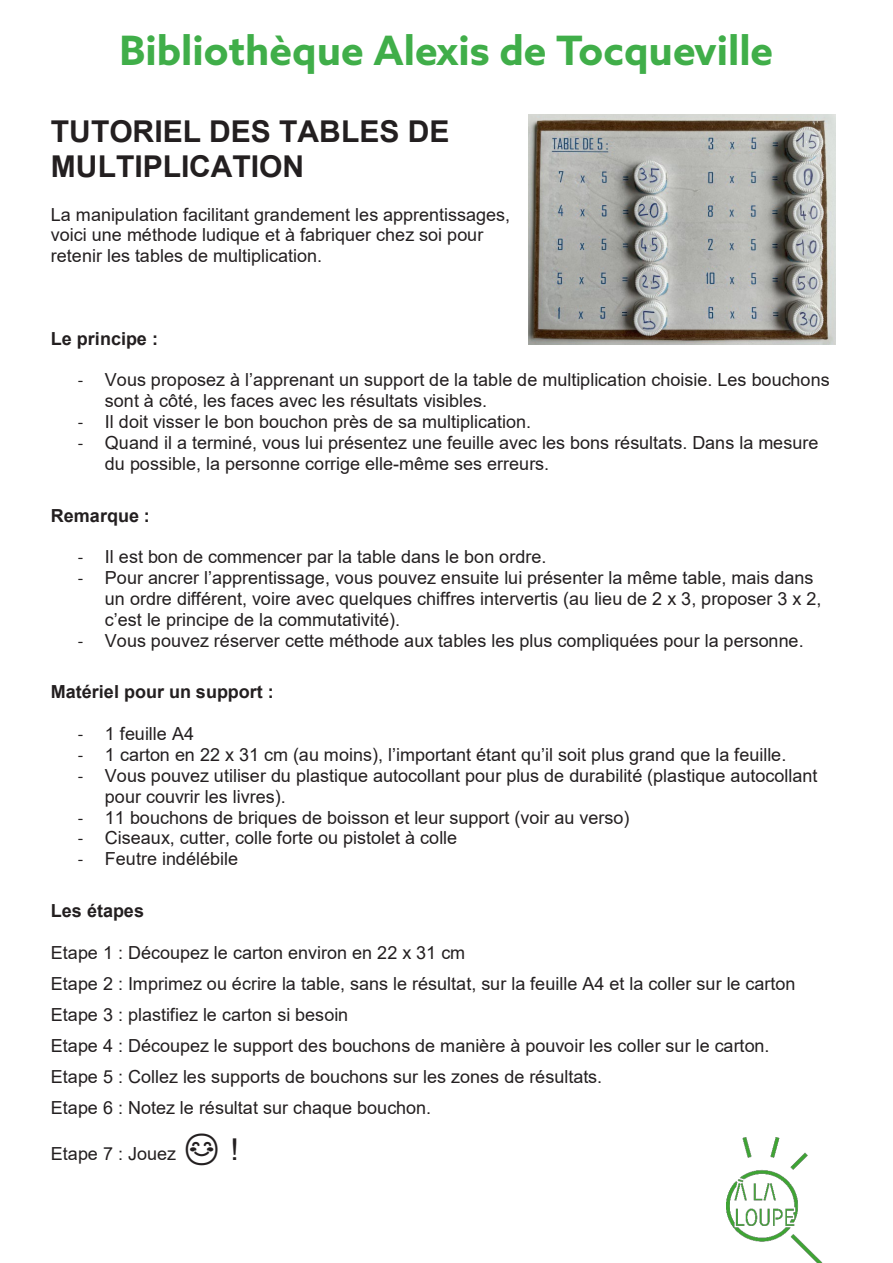
<style>
.page{position:relative;width:893px;height:1263px;background:#fff}
.page>*{position:absolute;margin:0;border:0;box-sizing:border-box;transform-origin:0 0}
.t1{font:700 40.5px "Azo Sans";color:#40ae49}
.t2{font:700 30px/34.3px "Arial";color:#231f20}
.t3{font:30px "Arial";color:#231f20}
.t4{font:18px/31px "Arial";color:#231f20}
.t5{font:700 18px "Arial";color:#231f20}
.s1{font-family:"Calibri"}
</style>
<div class="page">
<img style="left:528px;top:114px;width:308px;height:231px">
<img style="left:726px;top:1137px;width:97px;height:126px">
<h1 class="t1" style="left:120px;top:24px;width:655px">Bibliothèque Alexis de Tocqueville</h1>
<h2 class="t2" style="left:51px;top:115px;width:400px">TUTORIEL DES TABLES DE<br>MULTIPLICATION</h2>
<p class="t4" style="left:51px;top:204px;width:461px;line-height:20.7px">La manipulation facilitant grandement les apprentissages, voici une méthode ludique et à fabriquer chez soi pour retenir les tables de multiplication.</p>
<p class="t5" style="left:51px;top:326px;width:109px">Le principe :</p>
<p class="t4" style="left:105px;top:370px;width:726px;line-height:20.9px;text-indent:-27px"><span class="s1">-</span> Vous proposez à l’apprenant un support de la table de multiplication choisie. Les bouchons sont à côté, les faces avec les résultats visibles.</p>
<p class="t4" style="left:78px;top:406px;width:455px"><span class="s1">-</span> Il doit visser le bon bouchon près de sa multiplication.</p>
<p class="t4" style="left:105px;top:432px;width:715px;line-height:20.7px;text-indent:-27px"><span class="s1">-</span> Quand il a terminé, vous lui présentez une feuille avec les bons résultats. Dans la mesure du possible, la personne corrige elle-même ses erreurs.</p>
<p class="t5" style="left:51px;top:503px;width:101px">Remarque :</p>
<p class="t4" style="left:78px;top:541px;width:470px"><span class="s1">-</span> Il est bon de commencer par la table dans le bon ordre.</p>
<p class="t4" style="left:105px;top:567px;width:718px;line-height:20.9px;text-indent:-27px"><span class="s1">-</span> Pour ancrer l’apprentissage, vous pouvez ensuite lui présenter la même table, mais dans un ordre différent, voire avec quelques chiffres intervertis (au lieu de 2 x 3, proposer 3 x 2, c’est le principe de la commutativité).</p>
<p class="t4" style="left:78px;top:625px;width:727px"><span class="s1">-</span> Vous pouvez réserver cette méthode aux tables les plus compliquées pour la personne.</p>
<p class="t5" style="left:51px;top:679px;width:224px">Matériel pour un support :</p>
<p class="t4" style="left:78px;top:718px;width:118px"><span class="s1">-</span> 1 feuille A4</p>
<p class="t4" style="left:78px;top:739px;width:710px"><span class="s1">-</span> 1 carton en 22 x 31 cm (au moins), l’important étant qu’il soit plus grand que la feuille.</p>
<p class="t4" style="left:105px;top:765px;width:714px;line-height:20.9px;text-indent:-27px"><span class="s1">-</span> Vous pouvez utiliser du plastique autocollant pour plus de durabilité (plastique autocollant pour couvrir les livres).</p>
<p class="t4" style="left:78px;top:801px;width:553px"><span class="s1">-</span> 11 bouchons de briques de boisson et leur support (voir au verso)</p>
<p class="t4" style="left:78px;top:822px;width:381px"><span class="s1">-</span> Ciseaux, cutter, colle forte ou pistolet à colle</p>
<p class="t4" style="left:78px;top:843px;width:162px"><span class="s1">-</span> Feutre indélébile</p>
<p class="t5" style="left:51px;top:898px;width:95px">Les étapes</p>
<p class="t4" style="left:51px;top:936px;width:746px">Etape 1 : Découpez le carton environ en 22 x 31 cm<br>Etape 2 : Imprimez ou écrire la table, sans le résultat, sur la feuille A4 et la coller sur le carton Etape 3 : plastifiez le carton si besoin<br>Etape 4 : Découpez le support des bouchons de manière à pouvoir les coller sur le carton.<br>Etape 5 : Collez les supports de bouchons sur les zones de résultats.<br>Etape 6 : Notez le résultat sur chaque bouchon.</p>
<p class="t4" style="left:51px;top:1138px;width:127px">Etape 7 : Jouez</p>
<h2 class="t3" style="left:231px;top:1129px;width:10px">!</h2>
</div>
